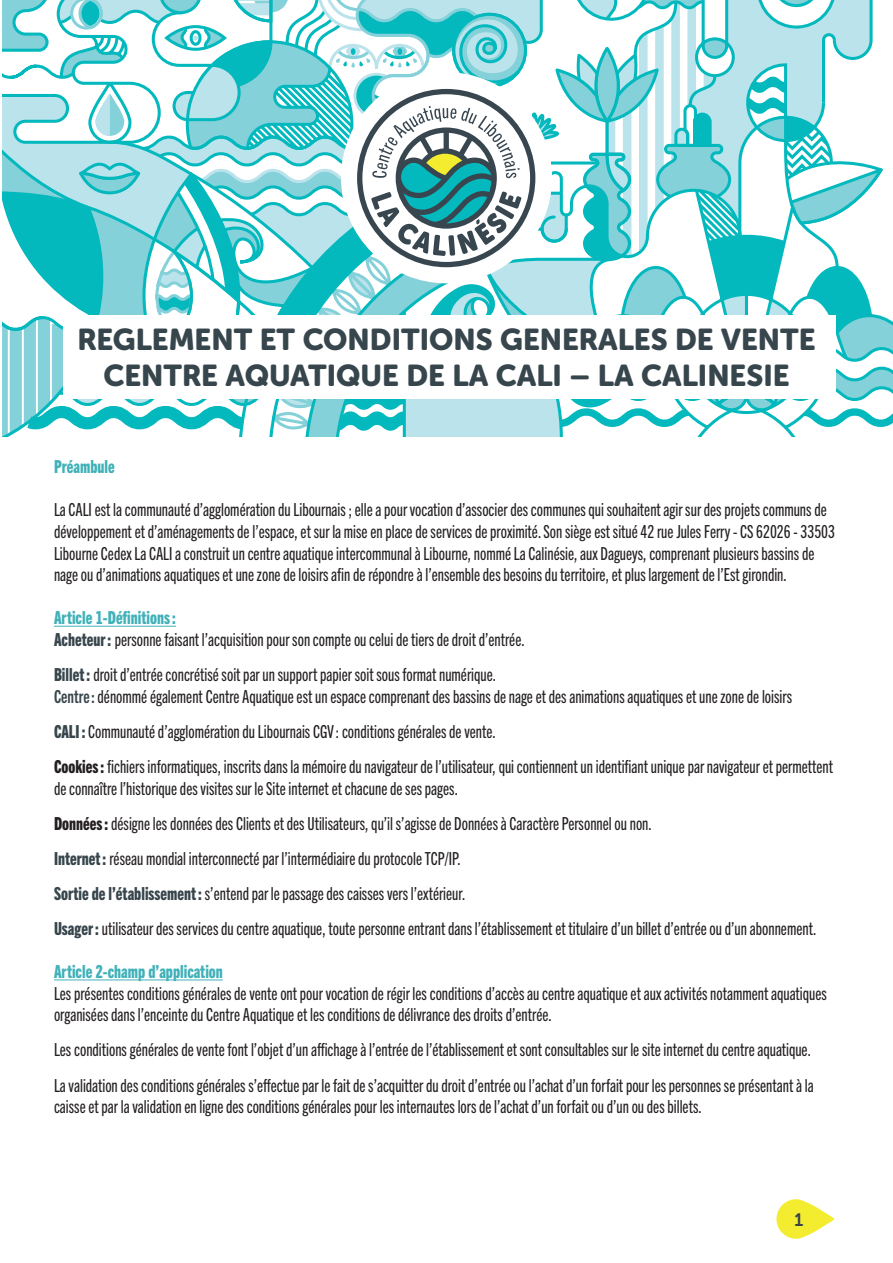
<style>
.page{position:relative;width:893px;height:1263px;background:#fff}
.page>*{position:absolute;margin:0;border:0;box-sizing:border-box;transform-origin:0 0}
.t1{font:30px/36px "Museo Sans Rounded 900";color:#37454c;text-align:center}
.t2{font:18px/35.1px "Trade Gothic Next LT Pro Cm";color:#231f20}
.t3{font:18px "Trade Gothic Next LT Pro Hv Cm";color:#40b1b9}
.t4{font:18px "Trade Gothic Next LT Pro Hv Cm";color:#40b1b7}
.t5{font:18px "Museo Sans Rounded 700";color:#37454c}
.s1{color:#40b1b7}
.s2{font-family:"Trade Gothic Next LT Pro Hv Cm";color:#37454c}
.s3{font-family:"Trade Gothic Next LT Pro Bd Cm";color:#37454c}
.s4{font-family:"Trade Gothic Next LT Pro Hv Cm"}
</style>
<div class="page">
<svg style="left:2px;top:0;width:891px;height:437px"></svg>
<hr style="left:54px;top:626px;width:110px;height:1px;background:#40b1b9">
<svg style="left:164px;top:626px;width:12px;height:1px"></svg>
<hr style="left:54px;top:979px;width:169px;height:1px;background:#40b1b9">
<svg style="left:776px;top:1199px;width:59px;height:40px;fill:#f4ed2f"></svg>
<h1 class="t1" style="left:77px;top:322px;width:740px">REGLEMENT ET CONDITIONS GENERALES DE VENTE<br>CENTRE AQUATIQUE DE LA CALI – LA CALINESIE</h1>
<p class="t4" style="left:54px;top:455px;width:62px">Préambule</p>
<p class="t2" style="left:54px;top:498px;width:782px;line-height:21.6px">La CALI est la communauté d’agglomération du Libournais ; elle a pour vocation d’associer des communes qui souhaitent agir sur des projets communs de développement et d’aménagements de l’espace, et sur la mise en place de services de proximité. Son siège est situé 42 rue Jules Ferry - CS 62026 - 33503<br>Libourne Cedex La CALI a construit un centre aquatique intercommunal à Libourne, nommé La Calinésie, aux Dagueys, comprenant plusieurs bassins de nage ou d’animations aquatiques et une zone de loisirs afin de répondre à l’ensemble des besoins du territoire, et plus largement de l’Est girondin.</p>
<p class="t3" style="left:54px;top:606px;width:124px">Article 1-Définition<span class="s1">s :</span></p>
<p class="t2" style="left:54px;top:621px;width:472px"><span class="s2">Acheteur :</span> personne faisant l’acquisition pour son compte ou celui de tiers de droit d’entrée.<br><span class="s2">Billet :</span> droit d’entrée concrétisé soit par un support papier soit sous format numérique.</p>
<p class="t2" style="left:54px;top:678px;width:781px"><span class="s3">Centre :</span> dénommé également Centre Aquatique est un espace comprenant des bassins de nage et des animations aquatiques et une zone de loisirs<br><span class="s2">CALI :</span> Communauté d’agglomération du Libournais CGV : conditions générales de vente.<br><span class="s4">Cookies :</span> fichiers informatiques, inscrits dans la mémoire du navigateur de l’utilisateur, qui contiennent un identifiant unique par navigateur et permettent</p>
<p class="t2" style="left:54px;top:769px;width:764px">de connaître l’historique des visites sur le Site internet et chacune de ses pages.<br><span class="s4">Données :</span> désigne les données des Clients et des Utilisateurs, qu’il s’agisse de Données à Caractère Personnel ou non.<br><span class="s2">Internet :</span> réseau mondial interconnecté par l’intermédiaire du protocole TCP/IP.<br><span class="s2">Sortie de l’établissement :</span> s’entend par le passage des caisses vers l’extérieur.<br><span class="s2">Usager :</span> utilisateur des services du centre aquatique, toute personne entrant dans l’établissement et titulaire d’un billet d’entrée ou d’un abonnement.</p>
<p class="t3" style="left:54px;top:959px;width:170px">Article 2-champ d’application</p>
<p class="t2" style="left:54px;top:981px;width:774px;line-height:21.6px">Les présentes conditions générales de vente ont pour vocation de régir les conditions d’accès au centre aquatique et aux activités notamment aquatiques organisées dans l’enceinte du Centre Aquatique et les conditions de délivrance des droits d’entrée.</p>
<p class="t2" style="left:54px;top:1031px;width:761px">Les conditions générales de vente font l’objet d’un affichage à l’entrée de l’établissement et sont consultables sur le site internet du centre aquatique.<br>La validation des conditions générales s’effectue par le fait de s’acquitter du droit d’entrée ou l’achat d’un forfait pour les personnes se présentant à la</p>
<p class="t2" style="left:54px;top:1088px;width:649px">caisse et par la validation en ligne des conditions générales pour les internautes lors de l’achat d’un forfait ou d’un ou des billets.</p>
<p class="t5" style="left:794px;top:1209px;width:10px">1</p>
</div>
